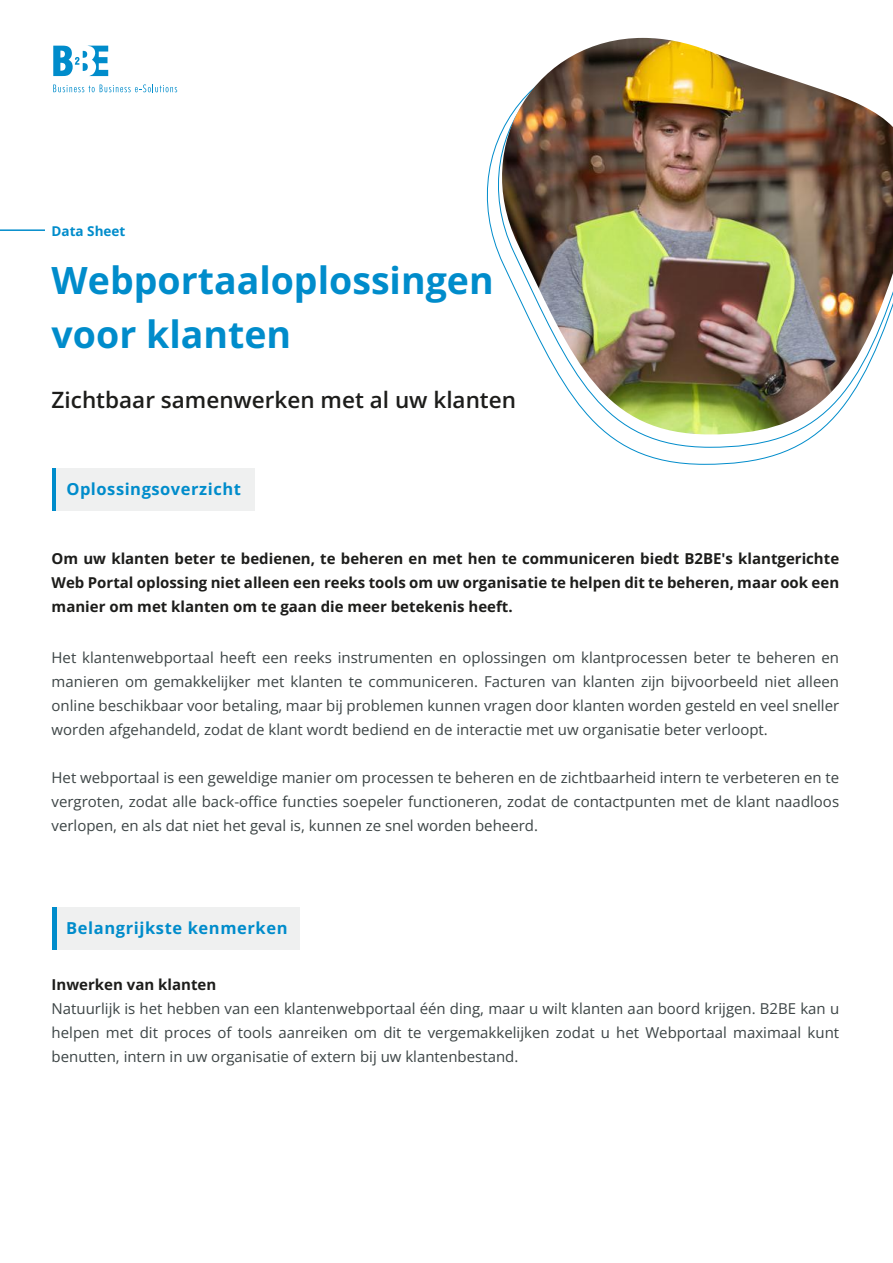
<style>
.page{position:relative;width:893px;height:1263px;background:#fff}
.page>*{position:absolute;margin:0;border:0;box-sizing:border-box;transform-origin:0 0}
.t1{font:700 37.5px/54px "Open Sans";color:#008ccb}
.t2{font:600 22.5px "Open Sans";color:#1d1d1b}
.t3{font:700 16.5px "Open Sans";letter-spacing:.035em;color:#008ccb}
.t4{font:15px/24px "Open Sans";color:#3c4445;text-align:justify}
.t5{font:700 15px/24px "Open Sans";color:#1d1d1b;text-align:justify}
.t6{font:700 13.5px "Open Sans";color:#008ccb}
</style>
<div class="page">
<img style="left:486px;top:38px;width:407px;height:396px">
<svg style="left:53px;top:45px;width:55px;height:31px"></svg>
<svg style="left:53px;top:84px;width:124px;height:8px"></svg>
<hr style="left:0;top:229px;width:45px;height:2px;background:#008ccb">
<div style="left:53px;top:468px;width:202px;height:43px;background:#eff0f0"></div>
<hr style="left:53px;top:468px;width:3px;height:43px;background:#008ccb">
<div style="left:53px;top:907px;width:246px;height:43px;background:#eff0f0"></div>
<hr style="left:53px;top:907px;width:4px;height:43px;background:#008ccb">
<p class="t6" style="left:52px;top:222px;width:75px">Data Sheet</p>
<h1 class="t1" style="left:52px;top:253px;width:444px">Webportaaloplossingen voor klanten</h1>
<h2 class="t2" style="left:52px;top:384px;width:466px">Zichtbaar samenwerken met al uw klanten</h2>
<p class="t3" style="left:66px;top:478px;width:176px">Oplossingsoverzicht</p>
<p class="t5" style="left:52px;top:546px;width:789px">Om uw klanten beter te bedienen, te beheren en met hen te communiceren biedt B2BE's klantgerichte Web Portal oplossing niet alleen een reeks tools om uw organisatie te helpen dit te beheren, maar ook een manier om met klanten om te gaan die meer betekenis heeft.</p>
<p class="t4" style="left:52px;top:645px;width:789px">Het klantenwebportaal heeft een reeks instrumenten en oplossingen om klantprocessen beter te beheren en manieren om gemakkelijker met klanten te communiceren. Facturen van klanten zijn bijvoorbeeld niet alleen online beschikbaar voor betaling, maar bij problemen kunnen vragen door klanten worden gesteld en veel sneller worden afgehandeld, zodat de klant wordt bediend en de interactie met uw organisatie beter verloopt.</p>
<p class="t4" style="left:52px;top:765px;width:789px">Het webportaal is een geweldige manier om processen te beheren en de zichtbaarheid intern te verbeteren en te vergroten, zodat alle back-office functies soepeler functioneren, zodat de contactpunten met de klant naadloos verlopen, en als dat niet het geval is, kunnen ze snel worden beheerd.</p>
<p class="t3" style="left:66px;top:916px;width:223px">Belangrijkste kenmerken</p>
<p class="t5" style="left:52px;top:972px;width:166px">Inwerken van klanten</p>
<p class="t4" style="left:52px;top:996px;width:789px">Natuurlijk is het hebben van een klantenwebportaal één ding, maar u wilt klanten aan boord krijgen. B2BE kan u helpen met dit proces of tools aanreiken om dit te vergemakkelijken zodat u het Webportaal maximaal kunt benutten, intern in uw organisatie of extern bij uw klantenbestand.</p>
</div>
